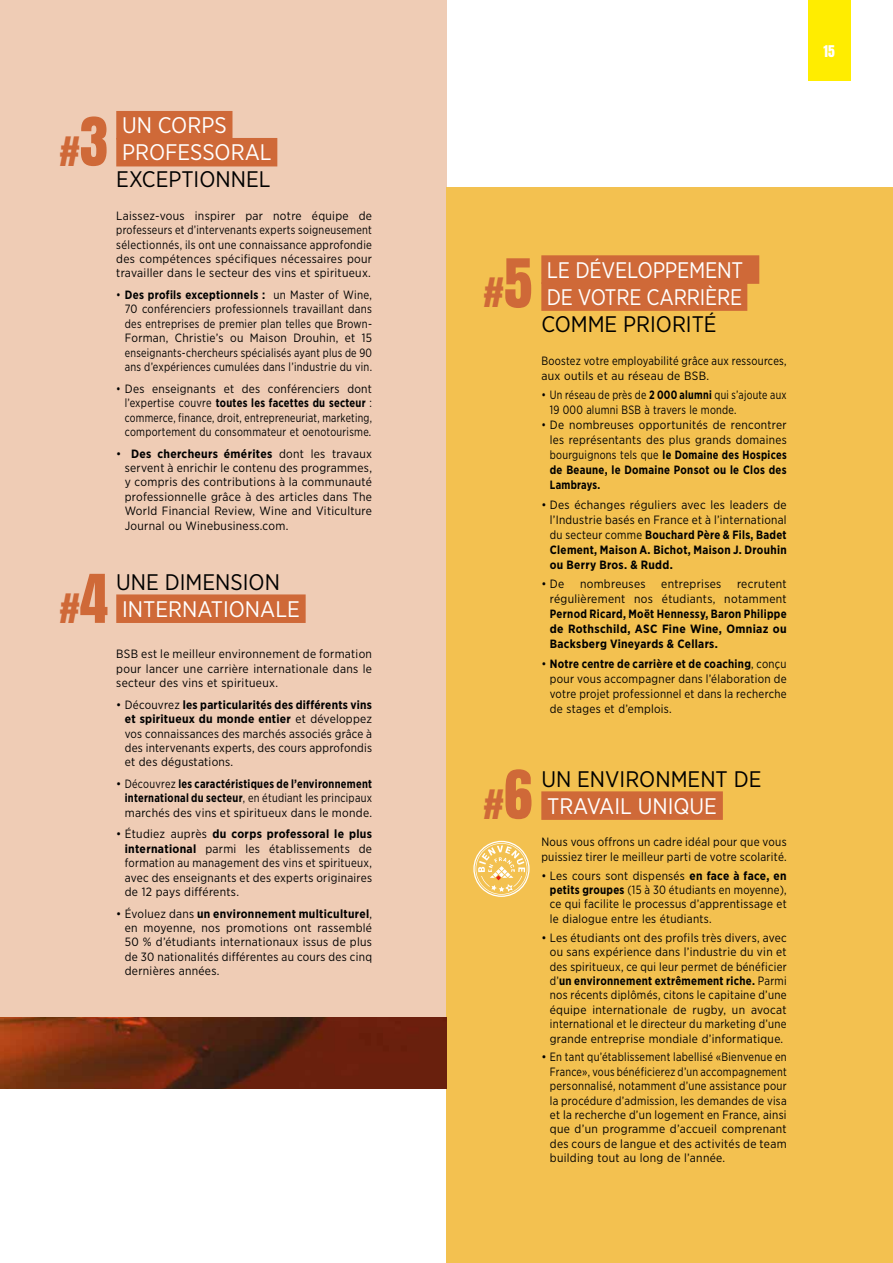
<style>
.page{position:relative;width:893px;height:1263px;background:#fff}
.page>*{position:absolute;margin:0;border:0;box-sizing:border-box;transform-origin:0 0}
.t1{font:37.5px "Anton";color:#cf6938}
.t2{font:22.5px "Gotham Narrow";color:#000}
.t3{font:22.5px/27px "Gotham Narrow";color:#fff}
.t4{font:22.5px/27px "Gotham Narrow";color:#fff;scale:.96 1}
.t5{font:13.5px "Anton";color:#fff}
.t6{font:12px/14.4px "Gotham Narrow";letter-spacing:.025em;color:#000;text-align:justify}
.t7{font:12px/15px "Gotham Narrow";letter-spacing:.025em;color:#000;text-align:justify;scale:.89 1}
.t8{font:12px/14.4px "Gotham Narrow";letter-spacing:.025em;color:#000;text-align:justify;scale:.9 1}
.t9{font:700 12px/15px "Gotham Narrow";letter-spacing:.025em;color:#000;text-align:justify;scale:.93 1}
.t10{font:12px/15px "Gotham Narrow";letter-spacing:.025em;color:#000;scale:.92 1}
.s1{font-size:57px}
.s2{font-weight:700}
</style>
<div class="page">
<div style="left:808px;top:0;width:42px;height:81px;background:#ffed00"></div>
<div style="left:0;top:0;width:446px;height:1089px;background:#efccb5"></div>
<div style="left:116px;top:111px;width:116px;height:28px;background:#cf6938"></div>
<div style="left:116px;top:138px;width:161px;height:28px;background:#cf6938"></div>
<div style="left:116px;top:594px;width:190px;height:29px;background:#cf6938"></div>
<div style="left:446px;top:187px;width:447px;height:1076px;background:#f3c150"></div>
<div style="left:541px;top:791px;width:182px;height:29px;background:#cf6938"></div>
<div style="left:541px;top:255px;width:218px;height:29px;background:#cf6938"></div>
<div style="left:541px;top:282px;width:206px;height:29px;background:#cf6938"></div>
<img style="left:0;top:1017px;width:446px;height:72px">
<svg style="left:473px;top:841px;width:57px;height:56px"></svg>
<h1 class="t1" style="left:59px;top:131px;width:50px">#<span class="s1">3</span></h1>
<h2 class="t3" style="left:122px;top:112px;width:151px">UN CORPS<br>PROFESSORAL</h2>
<h2 class="t2" style="left:116px;top:166px;width:156px">EXCEPTIONNEL</h2>
<p class="t6" style="left:116px;top:208px;width:257px">Laissez-vous inspirer par notre équipe de professeurs et d’intervenants experts soigneusement sélectionnés, ils ont une connaissance approfondie des compétences spécifiques nécessaires pour travailler dans le secteur des vins et spiritueux.</p>
<p class="t8" style="left:125px;top:287px;width:276px;text-indent:-9px">• <span class="s2">Des profils exceptionnels :</span> un Master of Wine, 70 conférenciers professionnels travaillant dans des entreprises de premier plan telles que Brown-Forman, Christie’s ou Maison Drouhin, et 15 enseignants-chercheurs spécialisés ayant plus de 90 ans d’expériences cumulées dans l’industrie du vin.</p>
<p class="t7" style="left:125px;top:381px;width:279px;line-height:14.4px;text-indent:-9px">• Des enseignants et des conférenciers dont l’expertise couvre <span class="s2">toutes les facettes du secteur</span> : commerce, finance, droit, entrepreneuriat, marketing, comportement du consommateur et oenotourisme.</p>
<p class="t6" style="left:125px;top:446px;width:249px;text-indent:-9px">• <span class="s2">Des chercheurs émérites</span> dont les travaux servent à enrichir le contenu des programmes, y compris des contributions à la communauté professionnelle grâce à des articles dans The World Financial Review, Wine and Viticulture Journal ou Winebusiness.com.</p>
<h1 class="t1" style="left:59px;top:588px;width:50px">#<span class="s1">4</span></h1>
<h2 class="t2" style="left:116px;top:568px;width:165px">UNE DIMENSION</h2>
<h2 class="t3" style="left:122px;top:595px;width:179px">INTERNATIONALE</h2>
<p class="t6" style="left:116px;top:647px;width:257px">BSB est le meilleur environnement de formation pour lancer une carrière internationale dans le secteur des vins et spiritueux.</p>
<p class="t6" style="left:125px;top:697px;width:249px;text-indent:-9px">• Découvrez <span class="s2">les particularités des différents vins et spiritueux du monde entier</span> et développez vos connaissances des marchés associés grâce à des intervenants experts, des cours approfondis et des dégustations.</p>
<p class="t6" style="left:125px;top:776px;width:249px;text-indent:-9px">• Découvrez <span class="s2">les caractéristiques de l’environnement international du secteur</span>, en étudiant les principaux marchés des vins et spiritueux dans le monde.</p>
<p class="t6" style="left:125px;top:827px;width:249px;text-indent:-9px">• Étudiez auprès <span class="s2">du corps professoral le plus international</span> parmi les établissements de formation au management des vins et spiritueux, avec des enseignants et des experts originaires de 12 pays différents.</p>
<p class="t6" style="left:125px;top:906px;width:249px;text-indent:-9px">• Évoluez dans <span class="s2">un environnement multiculturel</span>, en moyenne, nos promotions ont rassemblé 50 % d’étudiants internationaux issus de plus de 30 nationalités différentes au cours des cinq dernières années.</p>
<p class="t5" style="left:824px;top:44px;width:13px">15</p>
<h1 class="t1" style="left:483px;top:272px;width:50px">#<span class="s1">5</span></h1>
<h2 class="t4" style="left:547px;top:256px;width:206px">LE DÉVELOPPEMENT<br>DE VOTRE CARRIÈRE</h2>
<h2 class="t2" style="left:541px;top:310px;width:177px">COMME PRIORITÉ</h2>
<p class="t10" style="left:541px;top:353px;width:268px">Boostez votre employabilité grâce aux ressources, aux outils et au réseau de BSB.</p>
<p class="t7" style="left:550px;top:387px;width:268px;text-indent:-9px">• Un réseau de près de <span class="s2">2 000 alumni</span> qui s’ajoute aux<br>19 000 alumni BSB à travers le monde.</p>
<p class="t7" style="left:550px;top:417px;width:268px;text-indent:-9px">• De nombreuses opportunités de rencontrer les représentants des plus grands domaines bourguignons tels que <span class="s2">le Domaine des Hospices de Beaune, le Domaine Ponsot ou le Clos des Lambrays.</span></p>
<p class="t6" style="left:550px;top:497px;width:238px;line-height:15px;text-indent:-9px">• Des échanges réguliers avec les leaders de l’Industrie basés en France et à l’international du secteur comme <span class="s2">Bouchard Père &amp; Fils, Badet Clement, Maison A. Bichot, Maison J. Drouhin ou Berry Bros. &amp; Rudd.</span></p>
<p class="t6" style="left:541px;top:577px;width:24px">• De</p>
<p class="t6" style="left:580px;top:577px;width:67px">nombreuses</p>
<p class="t6" style="left:661px;top:577px;width:62px">entreprises</p>
<p class="t6" style="left:550px;top:576px;width:238px;line-height:15px;text-align:right">recrutent<br>régulièrement nos étudiants, notamment</p>
<p class="t9" style="left:550px;top:606px;width:256px">Pernod Ricard, Moët Hennessy, Baron Philippe de Rothschild, ASC Fine Wine, Omniaz ou Backsberg Vineyards &amp; Cellars.</p>
<p class="t6" style="left:550px;top:656px;width:238px;line-height:15px;text-indent:-9px">• <span class="s2">Notre centre de carrière et de coaching</span>, conçu pour vous accompagner dans l’élaboration de votre projet professionnel et dans la recherche de stages et d’emplois.</p>
<h1 class="t1" style="left:483px;top:784px;width:50px">#<span class="s1">6</span></h1>
<h2 class="t2" style="left:541px;top:765px;width:222px">UN ENVIRONMENT DE</h2>
<h2 class="t3" style="left:547px;top:792px;width:171px">TRAVAIL UNIQUE</h2>
<p class="t6" style="left:541px;top:835px;width:247px">Nous vous offrons un cadre idéal pour que vous puissiez tirer le meilleur parti de votre scolarité.</p>
<p class="t6" style="left:550px;top:868px;width:238px;text-indent:-9px">• Les cours sont dispensés <span class="s2">en face à face, en petits groupes</span> (15 à 30 étudiants en moyenne), ce qui facilite le processus d’apprentissage et le dialogue entre les étudiants.</p>
<p class="t6" style="left:550px;top:930px;width:238px;text-indent:-9px">• Les étudiants ont des profils très divers, avec ou sans expérience dans l’industrie du vin et des spiritueux, ce qui leur permet de bénéficier d’<span class="s2">un environnement extrêmement riche.</span> Parmi nos récents diplômés, citons le capitaine d’une équipe internationale de rugby, un avocat international et le directeur du marketing d’une grande entreprise mondiale d’informatique.</p>
<p class="t6" style="left:550px;top:1050px;width:238px;text-indent:-9px">• En tant qu’établissement labellisé «Bienvenue en France», vous bénéficierez d’un accompagnement personnalisé, notamment d’une assistance pour la procédure d’admission, les demandes de visa et la recherche d’un logement en France, ainsi que d’un programme d’accueil comprenant des cours de langue et des activités de team building tout au long de l’année.</p>
</div>
